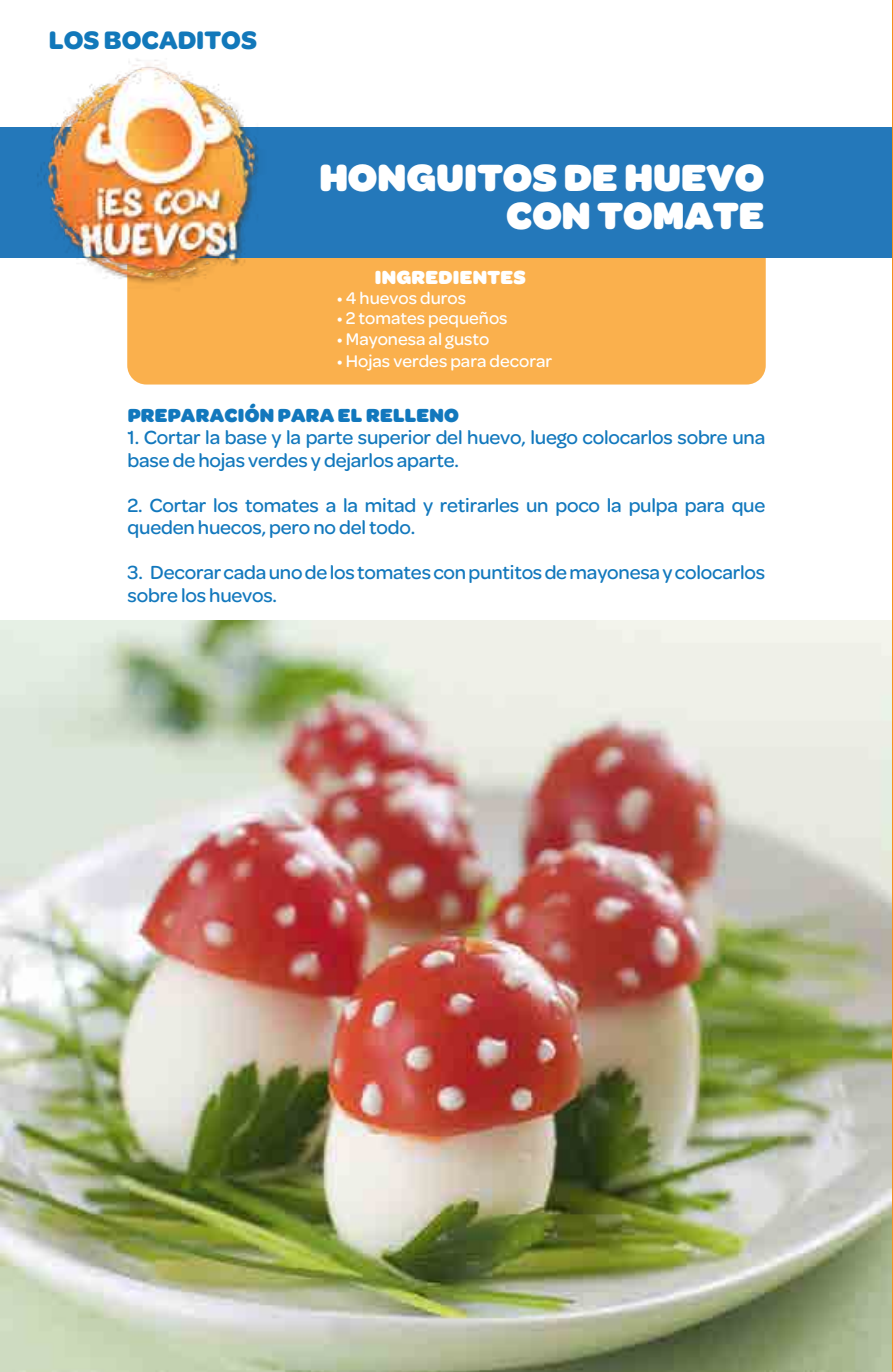
<style>
.page{position:relative;width:893px;height:1372px;background:#fff}
.page>*{position:absolute;margin:0;border:0;box-sizing:border-box;transform-origin:0 0}
.t1{font:900 40.5px/38.2px "Omnes";color:#fff;text-align:right}
.t2{font:700 27px "Omnes";color:#1278ba}
.t3{font:500 20.25px/22.5px "Omnes";letter-spacing:-.01em;color:#1278bd}
.t4{font:900 20.25px "Omnes";letter-spacing:.015em;color:#1278bd}
.t5{font:900 20.25px "Omnes";letter-spacing:.015em;color:#fff}
.t6{font:500 18px "Omnes";color:#fff}
</style>
<div class="page">
<div style="left:127px;top:150px;width:639px;height:234px;background:#fab04d;border-radius:19px"></div>
<img style="left:0;top:620px;width:892px;height:751px">
<div style="left:0;top:128px;width:893px;height:130px;background:#2478ba"></div>
<img style="left:892px;top:0;width:1px;height:1371px">
<img style="left:1px;top:59px;width:313px;height:243px">
<h2 class="t2" style="left:49px;top:24px;width:210px">LOS BOCADITOS</h2>
<h1 class="t1" style="left:319px;top:158px;width:446px">HONGUITOS DE HUEVO<br>CON TOMATE</h1>
<p class="t5" style="left:375px;top:265px;width:153px">INGREDIENTES</p>
<p class="t6" style="left:337px;top:288px;width:131px">• 4 huevos duros</p>
<p class="t6" style="left:337px;top:308px;width:172px">• 2 tomates pequeños</p>
<p class="t6" style="left:337px;top:328px;width:154px">• Mayonesa al gusto</p>
<p class="t6" style="left:337px;top:351px;width:217px">• Hojas verdes para decorar</p>
<p class="t4" style="left:128px;top:403px;width:333px">PREPARACIÓN PARA EL RELLENO</p>
<p class="t3" style="left:128px;top:426px;width:639px">1. Cortar la base y la parte superior del huevo, luego colocarlos sobre una base de hojas verdes y dejarlos aparte.</p>
<p class="t3" style="left:128px;top:493px;width:639px">2. Cortar los tomates a la mitad y retirarles un poco la pulpa para que queden huecos, pero no del todo.</p>
<p class="t3" style="left:128px;top:561px;width:639px">3. Decorar cada uno de los tomates con puntitos de mayonesa y colocarlos sobre los huevos.</p>
</div>
